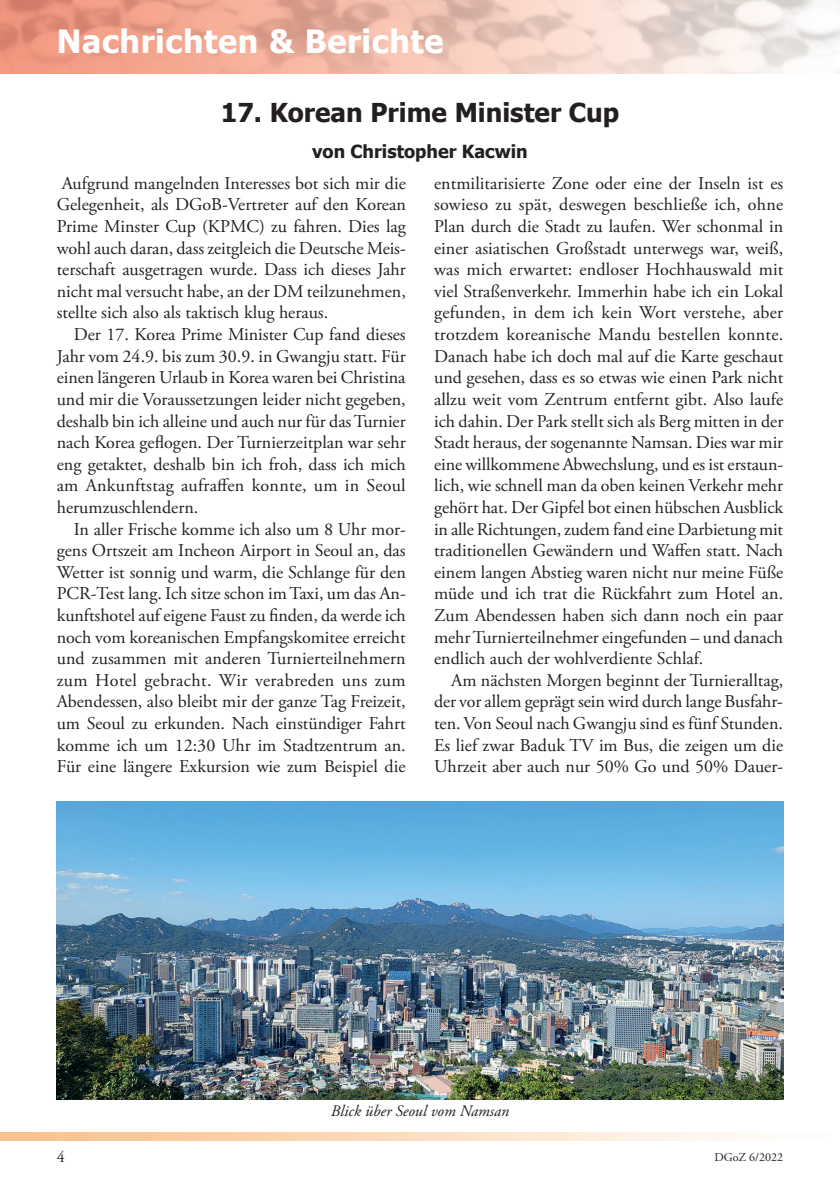
<style>
.page{position:relative;width:840px;height:1191px;background:#fff}
.page>*{position:absolute;margin:0;border:0;box-sizing:border-box;transform-origin:0 0}
.t1{font:700 32px "Tahoma";letter-spacing:.02em;color:#fff}
.t2{font:700 26px "Tahoma";color:#231f20}
.t3{font:18px/21.6px "Adobe Garamond Pro";color:#231f20;text-align:justify}
.t4{font:700 18px "Tahoma";color:#231f20}
.t5{font:italic 16px "Adobe Garamond Pro";color:#231f20}
.t6{font:16px "Adobe Garamond Pro";color:#231f20}
.t7{font:12px "Adobe Garamond Pro";color:#231f20}
</style>
<div class="page">
<img style="left:0;top:0;width:839px;height:74px">
<img style="left:57px;top:801px;width:725px;height:298px">
<h1 class="t1" style="left:57px;top:19px;width:388px">Nachrichten &amp; Berichte</h1>
<h2 class="t2" style="left:221px;top:94px;width:400px">17. Korean Prime Minister Cup</h2>
<p class="t4" style="left:312px;top:139px;width:217px">von Christopher Kacwin</p>
<p class="t3" style="left:57px;top:173px;width:350px">Aufgrund mangelnden Interesses bot sich mir die Gelegenheit, als DGoB-Vertreter auf den Korean Prime Minster Cup (KPMC) zu fahren. Dies lag wohl auch daran, dass zeitgleich die Deutsche Meis&shy;terschaft ausgetragen wurde. Dass ich dieses Jahr nicht mal versucht habe, an der DM teilzunehmen, stellte sich also als taktisch klug heraus.</p>
<p class="t3" style="left:57px;top:324px;width:350px;text-indent:17px">Der 17. Korea Prime Minister Cup fand dieses Jahr vom 24.9. bis zum 30.9. in Gwangju statt. Für einen längeren Urlaub in Korea waren bei Christina und mir die Voraussetzungen leider nicht gegeben, deshalb bin ich alleine und auch nur für das Turnier nach Korea geflogen. Der Turnierzeitplan war sehr eng getaktet, deshalb bin ich froh, dass ich mich am Ankunftstag aufraffen konnte, um in Seoul herumzuschlendern.</p>
<p class="t3" style="left:57px;top:518px;width:350px;text-indent:17px">In aller Frische komme ich also um 8 Uhr mor&shy;gens Ortszeit am Incheon Airport in Seoul an, das Wetter ist sonnig und warm, die Schlange für den PCR-Test lang. Ich sitze schon im Taxi, um das An&shy;kunftshotel auf eigene Faust zu finden, da werde ich noch vom koreanischen Empfangskomitee erreicht und zusammen mit anderen Turnierteilnehmern zum Hotel gebracht. Wir verabreden uns zum Abendessen, also bleibt mir der ganze Tag Freizeit, um Seoul zu erkunden. Nach einstündiger Fahrt komme ich um 12:30 Uhr im Stadtzentrum an.<br>Für eine längere Exkursion wie zum Beispiel die</p>
<p class="t3" style="left:434px;top:173px;width:350px">entmilitarisierte Zone oder eine der Inseln ist es sowieso zu spät, deswegen beschließe ich, ohne Plan durch die Stadt zu laufen. Wer schonmal in einer asiatischen Großstadt unterwegs war, weiß, was mich erwartet: endloser Hochhauswald mit viel Straßenverkehr. Immerhin habe ich ein Lokal gefunden, in dem ich kein Wort verstehe, aber trotzdem koreanische Mandu bestellen konnte.<br>Danach habe ich doch mal auf die Karte geschaut und gesehen, dass es so etwas wie einen Park nicht allzu weit vom Zentrum entfernt gibt. Also laufe ich dahin. Der Park stellt sich als Berg mitten in der Stadt heraus, der sogenannte Namsan. Dies war mir eine willkommene Abwechslung, und es ist erstaun&shy;lich, wie schnell man da oben keinen Verkehr mehr gehört hat. Der Gipfel bot einen hübschen Ausblick in alle Richtungen, zudem fand eine Darbietung mit traditionellen Gewändern und Waffen statt. Nach einem langen Abstieg waren nicht nur meine Füße müde und ich trat die Rückfahrt zum Hotel an.<br>Zum Abendessen haben sich dann noch ein paar mehr Turnierteilnehmer eingefunden – und danach endlich auch der wohlverdiente Schlaf.</p>
<p class="t3" style="left:434px;top:670px;width:350px;text-indent:17px">Am nächsten Morgen beginnt der Turnieralltag, der vor allem geprägt sein wird durch lange Busfahr&shy;ten. Von Seoul nach Gwangju sind es fünf Stunden.<br>Es lief zwar Baduk TV im Bus, die zeigen um die Uhrzeit aber auch nur 50% Go und 50% Dauer-</p>
<p class="t5" style="left:331px;top:1101px;width:180px">Blick über Seoul vom Namsan</p>
<p class="t6" style="left:57px;top:1146px;width:9px">4</p>
<p class="t7" style="left:714px;top:1150px;width:70px">DGoZ 6/2022</p>
</div>
